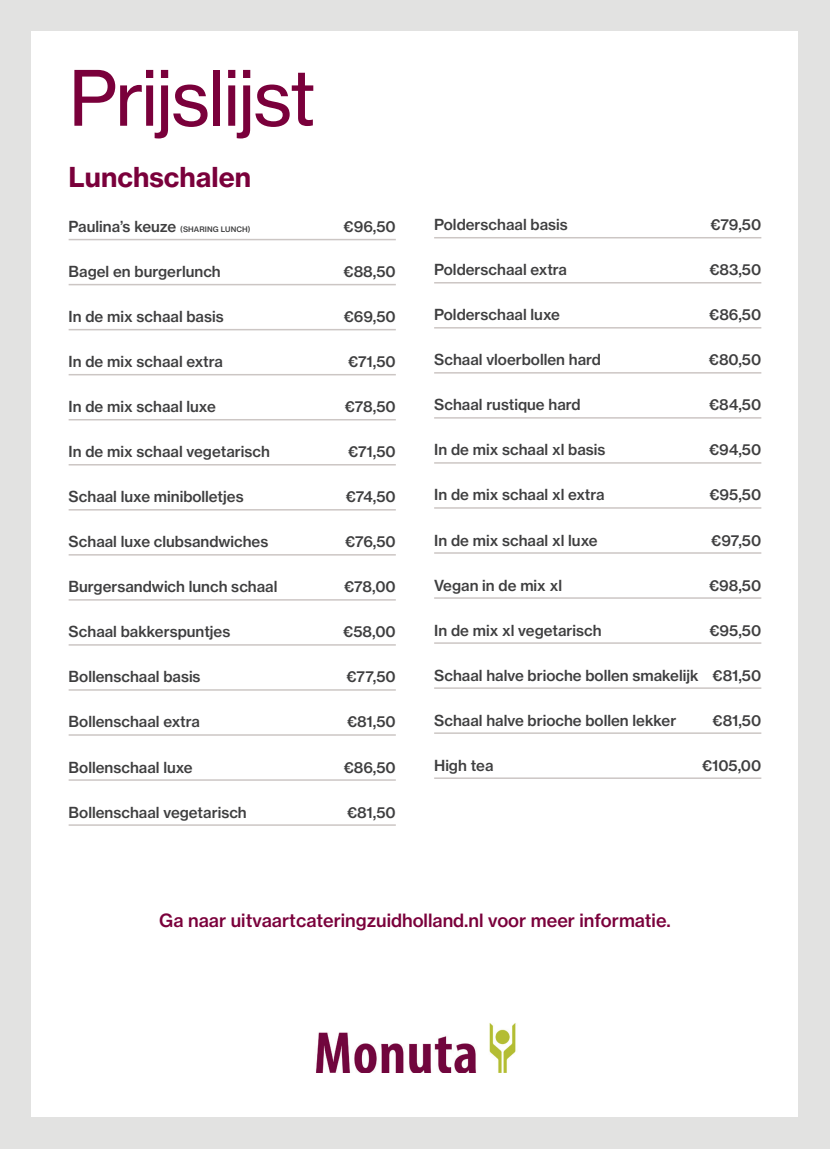
<style>
.page{position:relative;width:830px;height:1149px;background:#fff}
.page>*{position:absolute;margin:0;border:0;box-sizing:border-box;transform-origin:0 0}
.t1{font:75px "N Haas Grotesk TX Pro 55 Rg";letter-spacing:-.025em;color:#7a003b}
.t2{font:27px "N Haas Grotesk TX Pro 75 Bd";color:#7a003b}
.t3{font:18px "N Haas Grotesk TX Pro 65 Md";color:#7a003b}
.t4{font:15px "N Haas Grotesk TX Pro 65 Md";color:#3e3e3f}
.s1{font-size:7.5px}
</style>
<div class="page">
<div style="left:0;top:0;width:829px;height:1148px;background:#e2e2e1"></div>
<div style="left:32px;top:32px;width:765px;height:1084px;background:#fff"></div>
<hr style="left:69px;top:239px;width:326px;height:1px;background:#ccc6c4">
<hr style="left:69px;top:284px;width:326px;height:1px;background:#ccc6c4">
<hr style="left:69px;top:329px;width:326px;height:1px;background:#ccc6c4">
<hr style="left:69px;top:374px;width:326px;height:1px;background:#ccc6c4">
<hr style="left:69px;top:419px;width:326px;height:1px;background:#ccc6c4">
<hr style="left:69px;top:464px;width:326px;height:1px;background:#ccc6c4">
<hr style="left:69px;top:509px;width:326px;height:1px;background:#ccc6c4">
<hr style="left:69px;top:554px;width:326px;height:1px;background:#ccc6c4">
<hr style="left:69px;top:599px;width:326px;height:1px;background:#ccc6c4">
<hr style="left:69px;top:644px;width:326px;height:1px;background:#ccc6c4">
<hr style="left:69px;top:689px;width:326px;height:1px;background:#ccc6c4">
<hr style="left:69px;top:734px;width:326px;height:1px;background:#ccc6c4">
<hr style="left:69px;top:779px;width:326px;height:1px;background:#ccc6c4">
<hr style="left:69px;top:824px;width:326px;height:1px;background:#ccc6c4">
<hr style="left:434px;top:237px;width:327px;height:1px;background:#ccc6c4">
<hr style="left:434px;top:282px;width:327px;height:1px;background:#ccc6c4">
<hr style="left:434px;top:327px;width:327px;height:1px;background:#ccc6c4">
<hr style="left:434px;top:372px;width:327px;height:1px;background:#ccc6c4">
<hr style="left:434px;top:417px;width:327px;height:1px;background:#ccc6c4">
<hr style="left:434px;top:462px;width:327px;height:1px;background:#ccc6c4">
<hr style="left:434px;top:507px;width:327px;height:1px;background:#ccc6c4">
<hr style="left:434px;top:552px;width:327px;height:1px;background:#ccc6c4">
<hr style="left:434px;top:597px;width:327px;height:1px;background:#ccc6c4">
<hr style="left:434px;top:642px;width:327px;height:1px;background:#ccc6c4">
<hr style="left:434px;top:687px;width:327px;height:1px;background:#ccc6c4">
<hr style="left:434px;top:732px;width:327px;height:1px;background:#ccc6c4">
<hr style="left:434px;top:777px;width:327px;height:1px;background:#ccc6c4">
<img style="left:312px;top:1020px;width:208px;height:52px">
<h1 class="t1" style="left:69px;top:52px;width:248px">Prijslijst</h1>
<h2 class="t2" style="left:69px;top:160px;width:184px">Lunchschalen</h2>
<p class="t4" style="left:69px;top:217px;width:183px">Paulina’s keuze <span class="s1">(SHARING LUNCH)</span></p>
<p class="t4" style="left:343px;top:217px;width:54px">€96,50</p>
<p class="t4" style="left:69px;top:262px;width:153px">Bagel en burgerlunch</p>
<p class="t4" style="left:343px;top:262px;width:54px">€88,50</p>
<p class="t4" style="left:69px;top:307px;width:156px">In de mix schaal basis</p>
<p class="t4" style="left:343px;top:307px;width:53px">€69,50</p>
<p class="t4" style="left:69px;top:352px;width:156px">In de mix schaal extra</p>
<p class="t4" style="left:348px;top:352px;width:49px">€71,50</p>
<p class="t4" style="left:69px;top:397px;width:149px">In de mix schaal luxe</p>
<p class="t4" style="left:345px;top:397px;width:52px">€78,50</p>
<p class="t4" style="left:69px;top:442px;width:203px">In de mix schaal vegetarisch</p>
<p class="t4" style="left:348px;top:442px;width:49px">€71,50</p>
<p class="t4" style="left:69px;top:487px;width:176px">Schaal luxe minibolletjes</p>
<p class="t4" style="left:345px;top:487px;width:52px">€74,50</p>
<p class="t4" style="left:69px;top:532px;width:201px">Schaal luxe clubsandwiches</p>
<p class="t4" style="left:345px;top:532px;width:52px">€76,50</p>
<p class="t4" style="left:69px;top:577px;width:210px">Burgersandwich lunch schaal</p>
<p class="t4" style="left:344px;top:577px;width:53px">€78,00</p>
<p class="t4" style="left:69px;top:622px;width:163px">Schaal bakkerspuntjes</p>
<p class="t4" style="left:343px;top:622px;width:54px">€58,00</p>
<p class="t4" style="left:69px;top:667px;width:133px">Bollenschaal basis</p>
<p class="t4" style="left:346px;top:667px;width:51px">€77,50</p>
<p class="t4" style="left:69px;top:712px;width:133px">Bollenschaal extra</p>
<p class="t4" style="left:347px;top:712px;width:50px">€81,50</p>
<p class="t4" style="left:69px;top:757px;width:125px">Bollenschaal luxe</p>
<p class="t4" style="left:343px;top:757px;width:54px">€86,50</p>
<p class="t4" style="left:69px;top:802px;width:179px">Bollenschaal vegetarisch</p>
<p class="t4" style="left:347px;top:802px;width:50px">€81,50</p>
<p class="t4" style="left:434px;top:215px;width:135px">Polderschaal basis</p>
<p class="t4" style="left:710px;top:215px;width:52px">€79,50</p>
<p class="t4" style="left:434px;top:260px;width:134px">Polderschaal extra</p>
<p class="t4" style="left:709px;top:260px;width:53px">€83,50</p>
<p class="t4" style="left:434px;top:305px;width:127px">Polderschaal luxe</p>
<p class="t4" style="left:709px;top:305px;width:54px">€86,50</p>
<p class="t4" style="left:434px;top:350px;width:168px">Schaal vloerbollen hard</p>
<p class="t4" style="left:708px;top:350px;width:54px">€80,50</p>
<p class="t4" style="left:434px;top:395px;width:148px">Schaal rustique hard</p>
<p class="t4" style="left:708px;top:395px;width:54px">€84,50</p>
<p class="t4" style="left:434px;top:440px;width:173px">In de mix schaal xl basis</p>
<p class="t4" style="left:708px;top:440px;width:54px">€94,50</p>
<p class="t4" style="left:434px;top:485px;width:172px">In de mix schaal xl extra</p>
<p class="t4" style="left:709px;top:485px;width:53px">€95,50</p>
<p class="t4" style="left:434px;top:530px;width:165px">In de mix schaal xl luxe</p>
<p class="t4" style="left:711px;top:530px;width:51px">€97,50</p>
<p class="t4" style="left:434px;top:575px;width:129px">Vegan in de mix xl</p>
<p class="t4" style="left:708px;top:575px;width:54px">€98,50</p>
<p class="t4" style="left:434px;top:620px;width:169px">In de mix xl vegetarisch</p>
<p class="t4" style="left:709px;top:620px;width:53px">€95,50</p>
<p class="t4" style="left:434px;top:665px;width:328px">Schaal halve brioche bollen smakelijk €81,50</p>
<p class="t4" style="left:434px;top:710px;width:243px">Schaal halve brioche bollen lekker</p>
<p class="t4" style="left:712px;top:710px;width:50px">€81,50</p>
<p class="t4" style="left:434px;top:755px;width:61px">High tea</p>
<p class="t4" style="left:701px;top:755px;width:61px">€105,00</p>
<p class="t3" style="left:159px;top:908px;width:512px">Ga naar uitvaartcateringzuidholland.nl voor meer informatie.</p>
</div>
